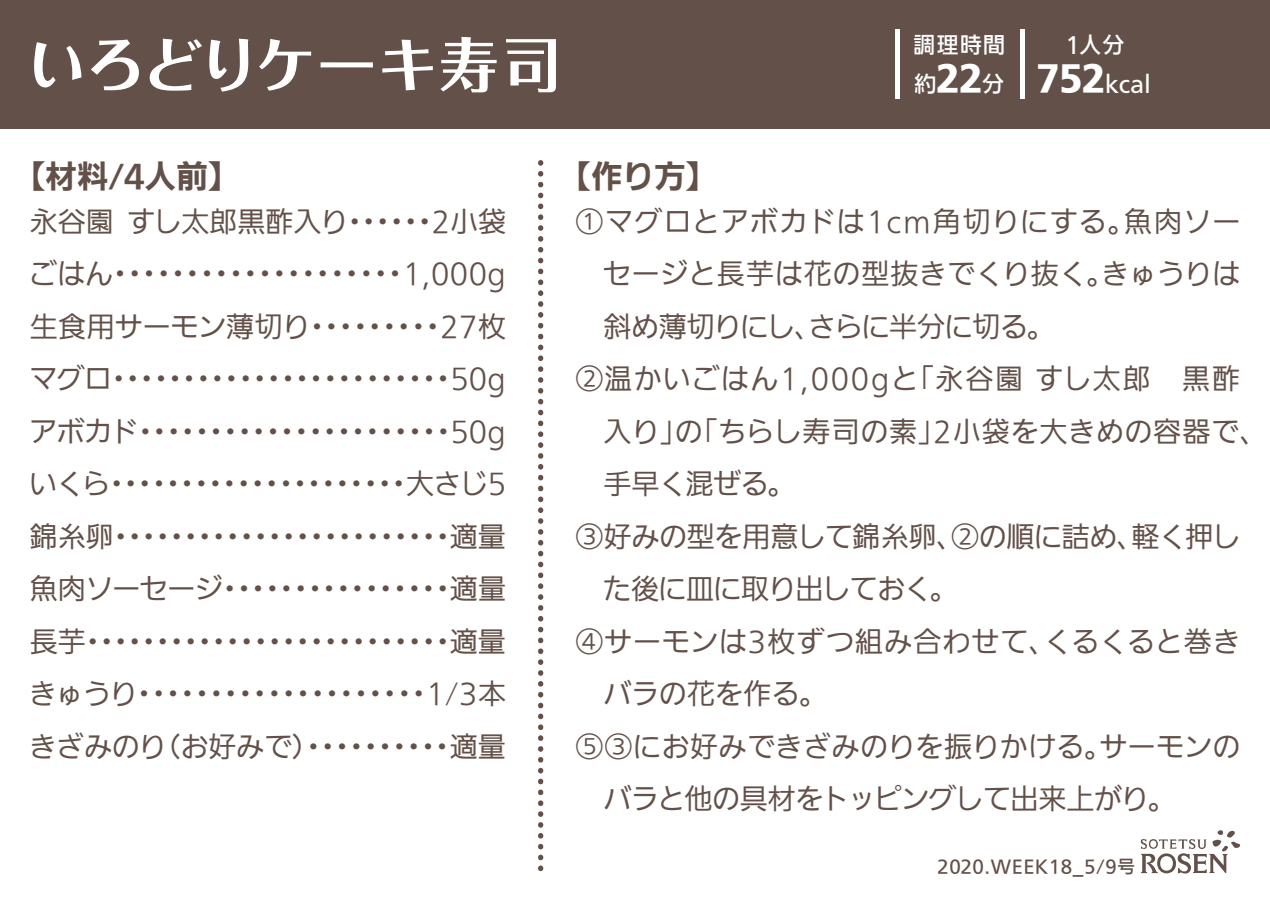
<style>
.page{position:relative;width:1270px;height:903px;background:#fff}
.page>*{position:absolute;margin:0;border:0;box-sizing:border-box;transform-origin:0 0}
.t1{font:700 59.5px "Folk Pro";letter-spacing:.005em;color:#fff}
.t2{font:700 31.5px "Iwa UD Go Dsp Pro";color:#635149}
.t3{font:100 28px/52.5px "Iwa UD Go Dsp Pro";letter-spacing:.005em;color:#635149;text-align:justify}
.t4{font:100 28px "Iwa UD Go Dsp Pro";letter-spacing:.025em;color:#635149}
.t5{font:100 28px "Iwa UD Go Dsp Pro";letter-spacing:.05em;color:#635149}
.t6{font:100 28px "Iwa UD Go Dsp Pro";letter-spacing:.045em;color:#635149}
.t7{font:100 28px "Iwa UD Go Dsp Pro";letter-spacing:-.025em;color:#635149}
.t8{font:100 28px "Iwa UD Go Dsp Pro";letter-spacing:-.015em;color:#635149}
.t9{font:100 28px "Iwa UD Go Dsp Pro";letter-spacing:-.03em;color:#635149}
.t10{font:500 22.05px/39.2px "Iwa UD Go Dsp Pro";letter-spacing:.03em;color:#fff;text-align:center}
.t11{font:500 17.5px "Iwa UD Go Dsp Pro";letter-spacing:.03em;color:#635149}
.s1{font-weight:800;font-size:35px}
</style>
<div class="page">
<div style="left:0;top:0;width:1270px;height:129px;background:#635149"></div>
<svg style="left:1141px;top:830px;width:99px;height:43px"></svg>
<svg style="left:538px;top:160px;width:5px;height:711px"></svg>
<hr style="left:1020px;top:30px;width:4px;height:69px;background:#fff">
<hr style="left:896px;top:30px;width:4px;height:69px;background:#fff">
<h1 class="t1" style="left:27px;top:14px;width:536px">いろどりケーキ寿司</h1>
<p class="t10" style="left:1036px;top:26px;width:116px">１人分<br><span class="s1">752</span>kcal</p>
<p class="t10" style="left:914px;top:26px;width:93px;text-align:left">調理時間約<span class="s1">22</span>分</p>
<p class="t2" style="left:14px;top:152px;width:227px">【材料/4人前】</p>
<p class="t3" style="left:29px;top:196px;width:478px">永谷園 すし太郎黒酢入り・・・・・・2小袋ごはん・・・・・・・・・・・・・・・・・・・・1 ,000g生食用サーモン薄切り・・・・・・・・・27枚マグロ・・・・・・・・・・・・・・・・・・・・・・・・50gアボカド・・・・・・・・・・・・・・・・・・・・・・50gいくら・・・・・・・・・・・・・・・・・・・・・大さじ5錦糸卵・・・・・・・・・・・・・・・・・・・・・・・・適量魚肉ソーセージ・・・・・・・・・・・・・・・・適量長芋・・・・・・・・・・・・・・・・・・・・・・・・・・適量きゅうり・・・・・・・・・・・・・・・・・・・・1/3本きざみのり（お好みで）・・・・・・・・・・適量</p>
<p class="t2" style="left:560px;top:152px;width:159px">【作り方】</p>
<p class="t6" style="left:576px;top:202px;width:666px">①マグロとアボカドは1cm角切りにする。魚肉ソー</p>
<p class="t3" style="left:603px;top:249px;width:638px">セージと長芋は花の型抜きでくり抜く。きゅうりは</p>
<p class="t8" style="left:604px;top:307px;width:453px">斜め薄切りにし、さらに半分に切る。</p>
<p class="t5" style="left:576px;top:359px;width:666px">②温かいごはん1,000gと「永谷園 すし太郎　黒酢</p>
<p class="t4" style="left:604px;top:412px;width:666px">入り」の「ちらし寿司の素」2小袋を大きめの容器で、</p>
<p class="t3" style="left:604px;top:459px;width:194px">手早く混ぜる。</p>
<p class="t3" style="left:576px;top:511px;width:666px">③好みの型を用意して錦糸卵、②の順に詰め、軽く押し</p>
<p class="t9" style="left:603px;top:569px;width:356px">た後に皿に取り出しておく。</p>
<p class="t4" style="left:576px;top:622px;width:667px">④サーモンは3枚ずつ組み合わせて、くるくると巻き</p>
<p class="t3" style="left:603px;top:669px;width:226px">バラの花を作る。</p>
<p class="t3" style="left:576px;top:721px;width:666px">⑤③にお好みできざみのりを振りかける。サーモンの</p>
<p class="t7" style="left:603px;top:779px;width:574px">バラと他の具材をトッピングして出来上がり。</p>
<p class="t11" style="left:937px;top:853px;width:199px">2020.WEEK18_5/9号</p>
</div>
